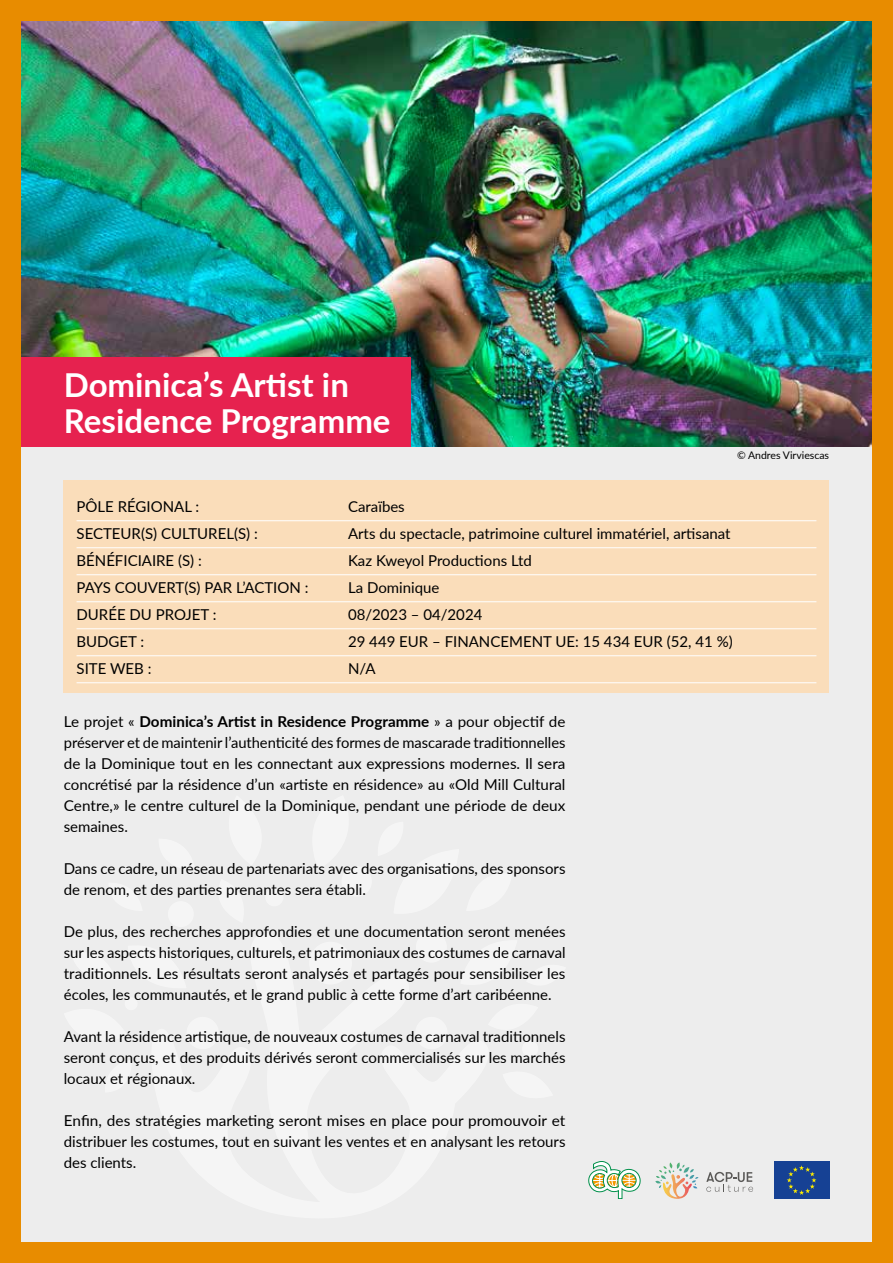
<style>
.page{position:relative;width:893px;height:1263px;background:#e88c00}
.page>*{position:absolute;margin:0;border:0;box-sizing:border-box;transform-origin:0 0}
.t1{font:700 33px/36px "Lato";color:#fff}
.t2{font:15px/21px "Lato";color:#000;text-align:justify}
.t3{font:10.5px "Lato";color:#000}
.s1{font-weight:700}
</style>
<div class="page">
<div style="left:21px;top:21px;width:851px;height:1221px;background:#ededed"></div>
<div style="left:187px;top:1017px;width:32px;height:32px;background:#f5f5f5;border-radius:50%"></div>
<div style="left:309px;top:942px;width:43px;height:42px;background:#f5f5f5;border-radius:50%"></div>
<div style="left:415px;top:1017px;width:33px;height:32px;background:#f5f5f5;border-radius:50%"></div>
<div style="left:265px;top:888px;width:18px;height:18px;background:#f5f5f5;border-radius:50%"></div>
<div style="left:168px;top:901px;width:26px;height:26px;background:#f5f5f5;border-radius:50%"></div>
<div style="left:125px;top:997px;width:13px;height:13px;background:#f5f5f5;border-radius:50%"></div>
<div style="left:416px;top:932px;width:31px;height:30px;background:#f5f5f5;border-radius:50%"></div>
<div style="left:341px;top:866px;width:31px;height:31px;background:#f5f5f5;border-radius:50%"></div>
<div style="left:522px;top:1041px;width:16px;height:16px;background:#f5f5f5;border-radius:50%"></div>
<div style="left:64px;top:480px;width:765px;height:213px;background:#faddba"></div>
<hr style="left:77px;top:520px;width:739px;height:1px;background:#fff">
<hr style="left:77px;top:547px;width:739px;height:1px;background:#fff">
<hr style="left:77px;top:574px;width:739px;height:1px;background:#fff">
<hr style="left:77px;top:601px;width:739px;height:1px;background:#fff">
<hr style="left:77px;top:628px;width:739px;height:1px;background:#fff">
<hr style="left:77px;top:655px;width:739px;height:1px;background:#fff">
<hr style="left:77px;top:682px;width:739px;height:1px;background:#fff">
<svg style="left:588px;top:1161px;width:52px;height:38px"></svg>
<div style="left:774px;top:1162px;width:55px;height:37px;background:#164194"></div>
<svg style="left:787px;top:1165px;width:29px;height:30px"></svg>
<svg style="left:706px;top:1172px;width:47px;height:20px"></svg>
<svg style="left:655px;top:1162px;width:43px;height:37px"></svg>
<img style="left:21px;top:21px;width:851px;height:425px">
<div style="left:21px;top:357px;width:389px;height:89px;background:#e6224f"></div>
<h1 class="t1" style="left:64px;top:366px;width:328px">Dominica’s Artist in<br>Residence Programme</h1>
<p class="t3" style="left:737px;top:448px;width:94px">© Andres Virviescas</p>
<p class="t2" style="left:77px;top:495px;width:124px">PÔLE RÉGIONAL :</p>
<p class="t2" style="left:348px;top:495px;width:58px">Caraïbes</p>
<p class="t2" style="left:77px;top:522px;width:183px">SECTEUR(S) CULTUREL(S) :</p>
<p class="t2" style="left:348px;top:522px;width:384px">Arts du spectacle, patrimoine culturel immatériel, artisanat</p>
<p class="t2" style="left:77px;top:549px;width:127px">BÉNÉFICIAIRE (S) :</p>
<p class="t2" style="left:348px;top:549px;width:185px">Kaz Kweyol Productions Ltd</p>
<p class="t2" style="left:77px;top:576px;width:233px">PAYS COUVERT(S) PAR L’ACTION :</p>
<p class="t2" style="left:348px;top:576px;width:93px">La Dominique</p>
<p class="t2" style="left:77px;top:603px;width:142px">DURÉE DU PROJET :</p>
<p class="t2" style="left:348px;top:603px;width:136px">08/2023 – 04/2024</p>
<p class="t2" style="left:77px;top:630px;width:69px">BUDGET :</p>
<p class="t2" style="left:348px;top:630px;width:386px">29 449 EUR – FINANCEMENT UE: 15 434 EUR (52, 41 %)</p>
<p class="t2" style="left:77px;top:657px;width:76px">SITE WEB :</p>
<p class="t2" style="left:348px;top:657px;width:29px">N/A</p>
<p class="t2" style="left:64px;top:710px;width:503px">Le projet « <span class="s1">Dominica’s Artist in Residence Programme</span> » a pour objectif de préserver et de maintenir l’authenticité des formes de mascarade traditionnelles de la Dominique tout en les connectant aux expressions modernes. Il sera concrétisé par la résidence d’un «artiste en résidence» au «Old Mill Cultural Centre,» le centre culturel de la Dominique, pendant une période de deux semaines.</p>
<p class="t2" style="left:64px;top:857px;width:503px">Dans ce cadre, un réseau de partenariats avec des organisations, des sponsors de renom, et des parties prenantes sera établi.</p>
<p class="t2" style="left:64px;top:920px;width:503px">De plus, des recherches approfondies et une documentation seront menées sur les aspects historiques, culturels, et patrimoniaux des costumes de carnaval traditionnels. Les résultats seront analysés et partagés pour sensibiliser les écoles, les communautés, et le grand public à cette forme d’art caribéenne.</p>
<p class="t2" style="left:64px;top:1025px;width:503px">Avant la résidence artistique, de nouveaux costumes de carnaval traditionnels seront conçus, et des produits dérivés seront commercialisés sur les marchés locaux et régionaux.</p>
<p class="t2" style="left:64px;top:1109px;width:503px">Enfin, des stratégies marketing seront mises en place pour promouvoir et distribuer les costumes, tout en suivant les ventes et en analysant les retours des clients.</p>
</div>
